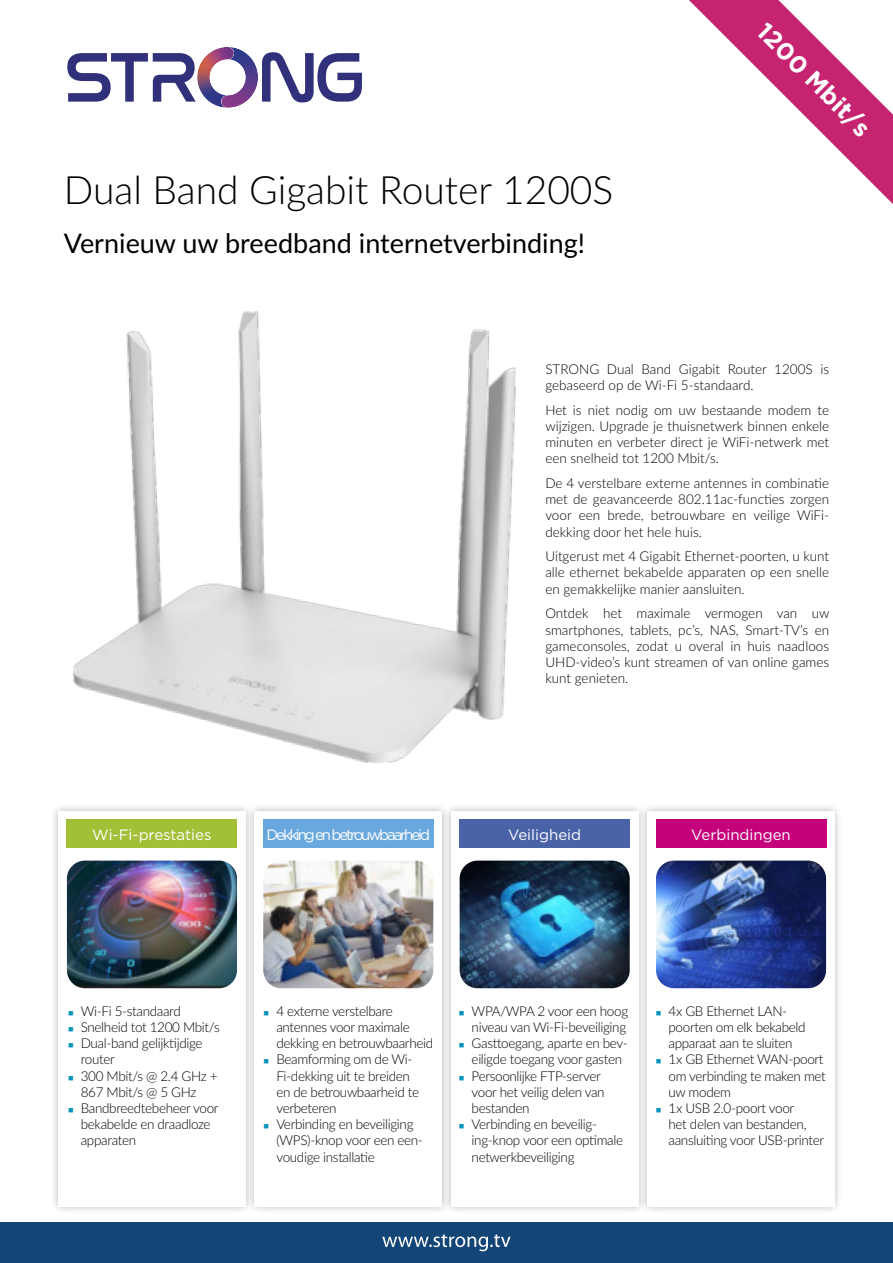
<style>
.page{position:relative;width:893px;height:1263px;background:#fff}
.page>*{position:absolute;margin:0;border:0;box-sizing:border-box;transform-origin:0 0}
.t1{font:300 39px "Lato";color:#000}
.t2{font:27px "Lato";color:#000}
.t3{font:700 24.45px "Gotham";color:#fff}
.t4{font:15px "Gotham";letter-spacing:-.005em;color:#fff}
.t5{font:15px "Gotham";letter-spacing:-.14em;color:#fff}
.t6{font:300 13.5px/16.2px "Lato";letter-spacing:-.025em;color:#000;text-align:justify}
.t7{font:300 13.5px/16.2px "Lato";color:#000}
</style>
<div class="page">
<svg style="left:689px;top:0;width:204px;height:204px"></svg>
<svg style="left:262px;top:52px;width:100px;height:50px"></svg>
<svg style="left:67px;top:47px;width:178px;height:61px"></svg>
<div style="left:50px;top:803px;width:204px;height:411px;background:#000;opacity:.3"></div>
<div style="left:58px;top:811px;width:187px;height:395px;background:#fff"></div>
<div style="left:246px;top:803px;width:204px;height:411px;background:#000;opacity:.3"></div>
<div style="left:255px;top:811px;width:187px;height:395px;background:#fff"></div>
<div style="left:443px;top:803px;width:203px;height:411px;background:#000;opacity:.3"></div>
<div style="left:451px;top:811px;width:187px;height:395px;background:#fff"></div>
<div style="left:639px;top:803px;width:204px;height:411px;background:#000;opacity:.3"></div>
<div style="left:647px;top:811px;width:188px;height:395px;background:#fff"></div>
<img style="left:73px;top:312px;width:442px;height:451px">
<img style="left:460px;top:860px;width:170px;height:128px">
<img style="left:263px;top:860px;width:170px;height:128px">
<img style="left:656px;top:860px;width:170px;height:128px">
<img style="left:67px;top:860px;width:170px;height:128px">
<div style="left:0;top:1222px;width:893px;height:41px;background:#144577"></div>
<svg style="left:382px;top:1234px;width:129px;height:17px"></svg>
<div style="left:67px;top:819px;width:170px;height:29px;background:#a2c037"></div>
<div style="left:263px;top:819px;width:170px;height:29px;background:#69a8de"></div>
<div style="left:460px;top:819px;width:170px;height:29px;background:#4962a8"></div>
<div style="left:656px;top:819px;width:170px;height:29px;background:#c4007a"></div>
<h1 class="t1" style="left:64px;top:174px;width:551px">Dual Band Gigabit Router 1200S</h1>
<h2 class="t2" style="left:64px;top:233px;width:523px">Vernieuw uw breedband internetverbinding!</h2>
<h3 class="t3" style="left:769px;top:19px;width:150px;rotate:45deg">1200 Mbit/s</h3>
<p class="t7" style="left:545px;top:362px;width:285px">STRONG Dual Band Gigabit Router 1200S is gebaseerd op de Wi-Fi 5-standaard.</p>
<p class="t6" style="left:545px;top:403px;width:285px">Het is niet nodig om uw bestaande modem te wijzigen. Upgrade je thuisnetwerk binnen enkele minuten en verbeter direct je WiFi-netwerk met een snelheid tot 1200 Mbit/s.</p>
<p class="t6" style="left:545px;top:474px;width:285px">De 4 verstelbare externe antennes in combinatie met de geavanceerde 802.11ac-functies zorgen voor een brede, betrouwbare en veilige WiFi&shy;dekking door het hele huis.</p>
<p class="t6" style="left:545px;top:549px;width:285px">Uitgerust met 4 Gigabit Ethernet-poorten, u kunt alle ethernet bekabelde apparaten op een snelle en gemakkelijke manier aansluiten.</p>
<p class="t6" style="left:545px;top:606px;width:286px">Ontdek het maximale vermogen van uw smartphones, tablets, pc’s, NAS, Smart-TV’s en gameconsoles, zodat u overal in huis naadloos UHD-video’s kunt streamen of van online games kunt genieten.</p>
<p class="t4" style="left:92px;top:828px;width:121px">Wi-Fi-prestaties</p>
<p class="t5" style="left:267px;top:828px;width:165px">Dekking en betrouwbaarheid</p>
<p class="t4" style="left:508px;top:828px;width:74px">Veiligheid</p>
<p class="t4" style="left:691px;top:828px;width:101px">Verbindingen</p>
<p class="t6" style="left:81px;top:1004px;width:140px;text-align:left">Wi-Fi 5-standaard<br>Snelheid tot 1200 Mbit/s<br>Dual-band gelijktijdige router<br>300 Mbit/s @ 2.4 GHz +<br>867 Mbit/s @ 5 GHz<br>Bandbreedtebeheer voor bekabelde en draadloze apparaten</p>
<p class="t6" style="left:276px;top:1004px;width:158px;text-align:left">4 externe verstelbare antennes voor maximale dekking en betrouwbaarheid<br>Beamforming om de Wi-<br>Fi-dekking uit te breiden<br>en de betrouwbaarheid te verbeteren<br>Verbinding en beveiliging (WPS)-knop voor een een&shy;voudige installatie</p>
<p class="t6" style="left:472px;top:1004px;width:158px;text-align:left">WPA/WPA 2 voor een hoog niveau van Wi-Fi-beveiliging<br>Gasttoegang, aparte en bev&shy;eiligde toegang voor gasten<br>Persoonlijke FTP-server voor het veilig delen van bestanden<br>Verbinding en beveilig&shy;ing-knop voor een optimale netwerkbeveiliging</p>
<p class="t6" style="left:668px;top:1004px;width:159px;text-align:left">4x GB Ethernet LAN&shy;poorten om elk bekabeld apparaat aan te sluiten<br>1x GB Ethernet WAN-poort om verbinding te maken met uw modem<br>1x USB 2.0-poort voor<br>het delen van bestanden, aansluiting voor USB-printer</p>
</div>
